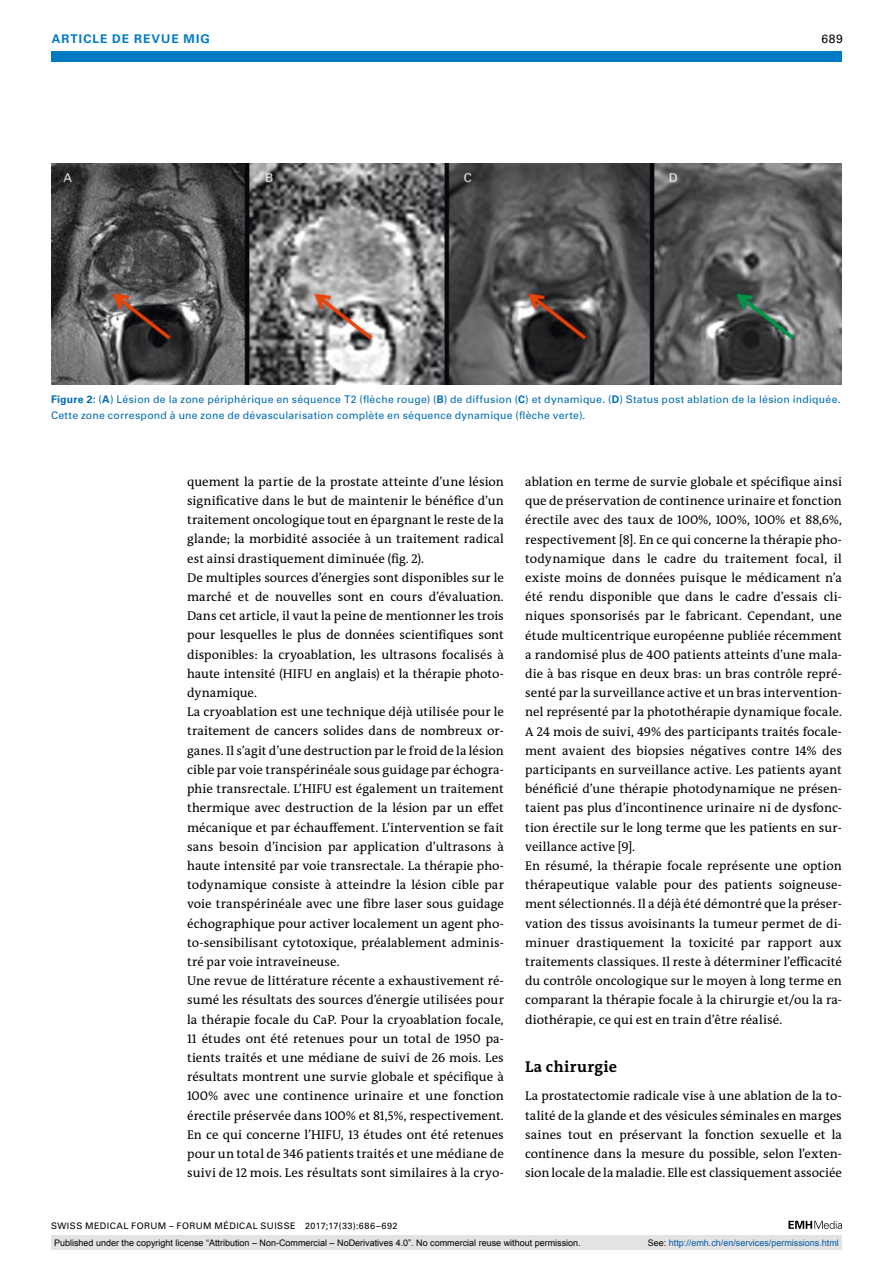
<style>
.page{position:relative;width:893px;height:1263px;background:#fff}
.page>*{position:absolute;margin:0;border:0;box-sizing:border-box;transform-origin:0 0}
.t1{font:700 15.75px "The Antiqua B W7";letter-spacing:.025em;color:#000}
.t2{font:12.75px/19.2px "The Antiqua B W5 Plain";letter-spacing:.005em;color:#000}
.t3{font:700 12px "Univers LT Std";color:#007ac3}
.t4{font:12px "Univers LT Std";color:#000}
.t5{font:10.5px/15.8px "Univers LT Std";letter-spacing:.025em;color:#006dae}
.t6{font:9px "Arial";color:#000}
.t7{font:9px "Univers LT Std";letter-spacing:.05em;color:#000}
.t8{font:9px "Arial";color:#005ba9}
.s1{font-weight:700}
.s2{color:#000}
</style>
<div class="page">
<div style="left:51px;top:51px;width:791px;height:11px;background:#007ac3"></div>
<svg style="left:788px;top:1221px;width:54px;height:8px"></svg>
<img style="left:51px;top:164px;width:791px;height:221px">
<div style="left:51px;top:1235px;width:791px;height:15px;background:#e3e3e3"></div>
<p class="t3" style="left:52px;top:31px;width:19px">ARTICLE</p>
<p class="t3" style="left:112px;top:31px;width:32px">DE REVUE</p>
<p class="t3" style="left:184px;top:31px;width:28px">MIG</p>
<p class="t4" style="left:821px;top:31px;width:23px">689</p>
<p class="t5" style="left:51px;top:391px;width:791px"><span class="s1">FIGURE 2:</span> (<span class="s1">A</span>) Lésion de la zone périphérique en séquence T2 (flèche rouge) (<span class="s1">B</span>) de diffusion (<span class="s1">C</span>) et dynamique. (<span class="s1">D</span>) Status post ablation de la lésion indiquée.<br>Cette zone correspond à une zone de dévascularisation complète en séquence dynamique (flèche verte).</p>
<p class="t2" style="left:187px;top:472px;width:318px">quement la partie de la prostate atteinte d’une lésion significative dans le but de maintenir le bénéfice d’un traitement oncologique tout en épargnant le reste de la glande; la morbidité associée à un traitement radical est ainsi drastiquement diminuée (fig. 2).<br>De multiples sources d’énergies sont disponibles sur le marché et de nouvelles sont en cours d’évaluation.<br>Dans cet article, il vaut la peine de mentionner les trois pour lesquelles le plus de données scientifiques sont disponibles: la cryoablation, les ultrasons focalisés à haute intensité (HIFU en anglais) et la thérapie photo&shy;dynamique.<br>La cryoablation est une technique déjà utilisée pour le traitement de cancers solides dans de nombreux or&shy;ganes. Il s’agit d’une destruction par le froid de la lésion cible par voie transpérinéale sous guidage par échogra&shy;phie transrectale. L’HIFU est également un traitement thermique avec destruction de la lésion par un effet mécanique et par échauffement. L’intervention se fait sans besoin d’incision par application d’ultrasons à haute intensité par voie transrectale. La thérapie pho&shy;todynamique consiste à atteindre la lésion cible par voie transpérinéale avec une fibre laser sous guidage échographique pour activer localement un agent pho&shy;to-sensibilisant cytotoxique, préalablement adminis&shy;tré par voie intraveineuse.<br>Une revue de littérature récente a exhaustivement ré&shy;sumé les résultats des sources d’énergie utilisées pour la thérapie focale du CaP. Pour la cryoablation focale, 11 études ont été retenues pour un total de 1950 pa&shy;tients traités et une médiane de suivi de 26 mois. Les résultats montrent une survie globale et spécifique à 100% avec une continence urinaire et une fonction érectile préservée dans 100% et 81,5%, respectivement.<br>En ce qui concerne l’HIFU, 13 études ont été retenues pour un total de 346 patients traités et une médiane de suivi de 12 mois. Les résultats sont similaires à la cryo-</p>
<p class="t2" style="left:525px;top:472px;width:318px">ablation en terme de survie globale et spécifique ainsi que de préservation de continence urinaire et fonction érectile avec des taux de 100%, 100%, 100% et 88,6%, respectivement [8]. En ce qui concerne la thérapie pho&shy;todynamique dans le cadre du traitement focal, il existe moins de données puisque le médicament n’a été rendu disponible que dans le cadre d’essais cli&shy;niques sponsorisés par le fabricant. Cependant, une étude multicentrique européenne publiée récemment a randomisé plus de 400 patients atteints d’une mala&shy;die à bas risque en deux bras: un bras contrôle repré&shy;senté par la surveillance active et un bras intervention&shy;nel représenté par la photothérapie dynamique focale.<br>A 24 mois de suivi, 49% des participants traités focale&shy;ment avaient des biopsies négatives contre 14% des participants en surveillance active. Les patients ayant bénéficié d’une thérapie photodynamique ne présen&shy;taient pas plus d’incontinence urinaire ni de dysfonc&shy;tion érectile sur le long terme que les patients en sur&shy;veillance active [9].<br>En résumé, la thérapie focale représente une option thérapeutique valable pour des patients soigneuse&shy;ment sélectionnés. Il a déjà été démontré que la préser&shy;vation des tissus avoisinants la tumeur permet de di&shy;minuer drastiquement la toxicité par rapport aux traitements classiques. Il reste à déterminer l’efficacité du contrôle oncologique sur le moyen à long terme en comparant la thérapie focale à la chirurgie et/ou la ra&shy;diothérapie, ce qui est en train d’être réalisé.</p>
<p class="t1" style="left:525px;top:1056px;width:93px">La chirurgie</p>
<p class="t2" style="left:525px;top:1086px;width:318px;text-align:justify">La prostatectomie radicale vise à une ablation de la to&shy;talité de la glande et des vésicules séminales en marges saines tout en préservant la fonction sexuelle et la continence dans la mesure du possible, selon l’exten&shy;sion locale de la maladie. Elle est classiquement associée</p>
<p class="t7" style="left:51px;top:1220px;width:348px">SWISS MEDICAL FORUM – FORUM MÉDICAL SUISSE 2017;17(33):686–692</p>
<p class="t6" style="left:54px;top:1237px;width:528px">Published under the copyright license “Attribution – Non-Commercial – NoDerivatives 4.0”. No commercial reuse without permission.</p>
<p class="t8" style="left:648px;top:1237px;width:193px"><span class="s2">See:</span> http://emh.ch/en/services/permissions.html</p>
</div>
